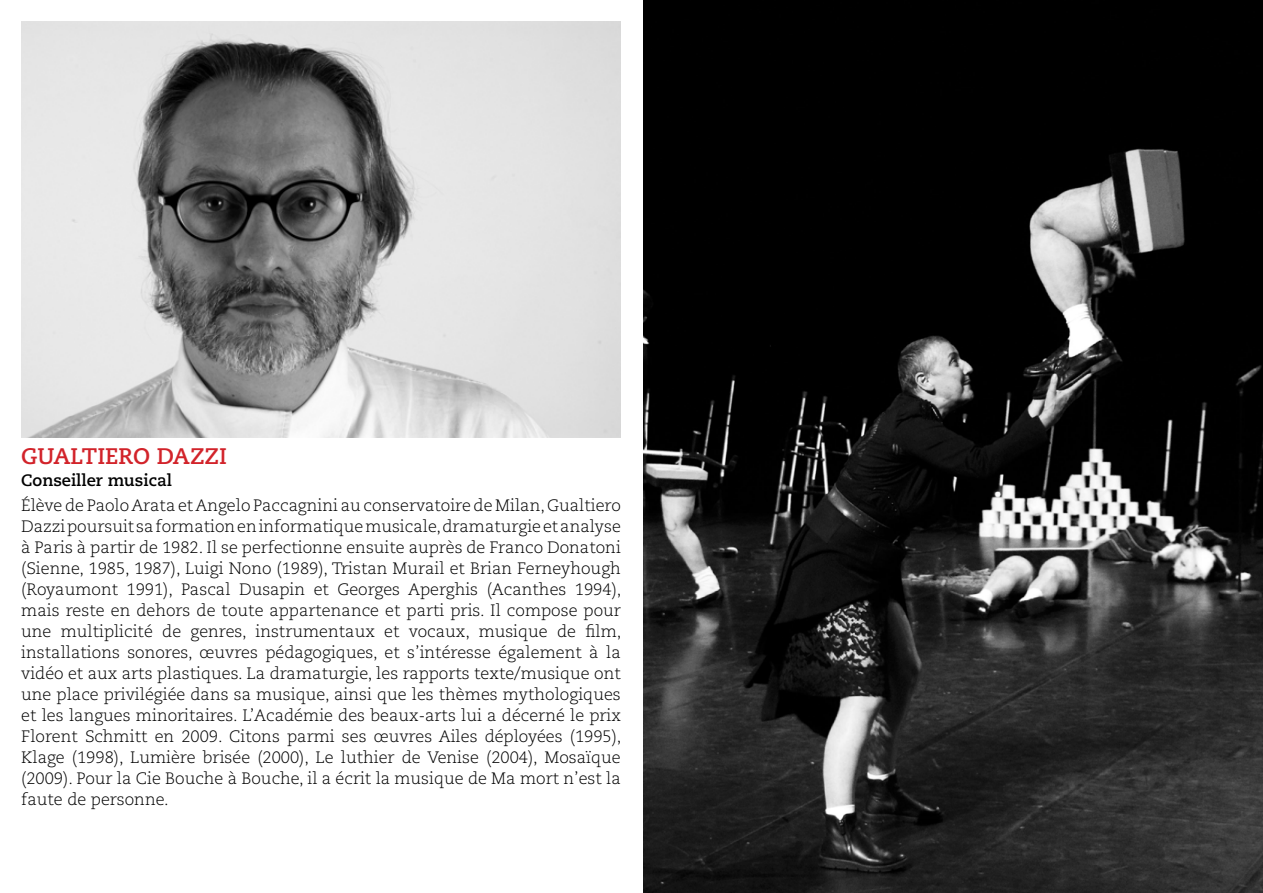
<style>
.page{position:relative;width:1263px;height:893px;background:#fff}
.page>*{position:absolute;margin:0;border:0;box-sizing:border-box;transform-origin:0 0}
.t1{font:700 22.5px "Caecilia LT Std";color:#d2232a}
.t2{font:300 16.5px/21px "Caecilia LT Std";color:#000;text-align:justify}
.t3{font:700 16.5px "Caecilia LT Std";color:#000}
</style>
<div class="page">
<img style="left:21px;top:21px;width:600px;height:417px">
<img style="left:643px;top:0;width:620px;height:893px">
<h1 class="t1" style="left:21px;top:443px;width:207px">Gualtiero Dazzi</h1>
<p class="t3" style="left:21px;top:471px;width:152px">Conseiller musical</p>
<p class="t2" style="left:21px;top:495px;width:602px">Élève de Paolo Arata et Angelo Paccagnini au conservatoire de Milan, Gualtiero Dazzi poursuit sa formation en informatique musicale, dramaturgie et analyse à Paris à partir de 1982. Il se perfectionne ensuite auprès de Franco Donatoni (Sienne, 1985, 1987), Luigi Nono (1989), Tristan Murail et Brian Ferneyhough (Royaumont 1991), Pascal Dusapin et Georges Aperghis (Acanthes 1994), mais reste en dehors de toute appartenance et parti pris. Il compose pour une multiplicité de genres, instrumentaux et vocaux, musique de film, installations sonores, œuvres pédagogiques, et s’intéresse également à la vidéo et aux arts plastiques. La dramaturgie, les rapports texte/musique ont une place privilégiée dans sa musique, ainsi que les thèmes mythologiques et les langues minoritaires. L’Académie des beaux-arts lui a décerné le prix Florent Schmitt en 2009. Citons parmi ses œuvres Ailes déployées (1995), Klage (1998), Lumière brisée (2000), Le luthier de Venise (2004), Mosaïque (2009). Pour la Cie Bouche à Bouche, il a écrit la musique de Ma mort n’est la faute de personne.</p>
</div>
